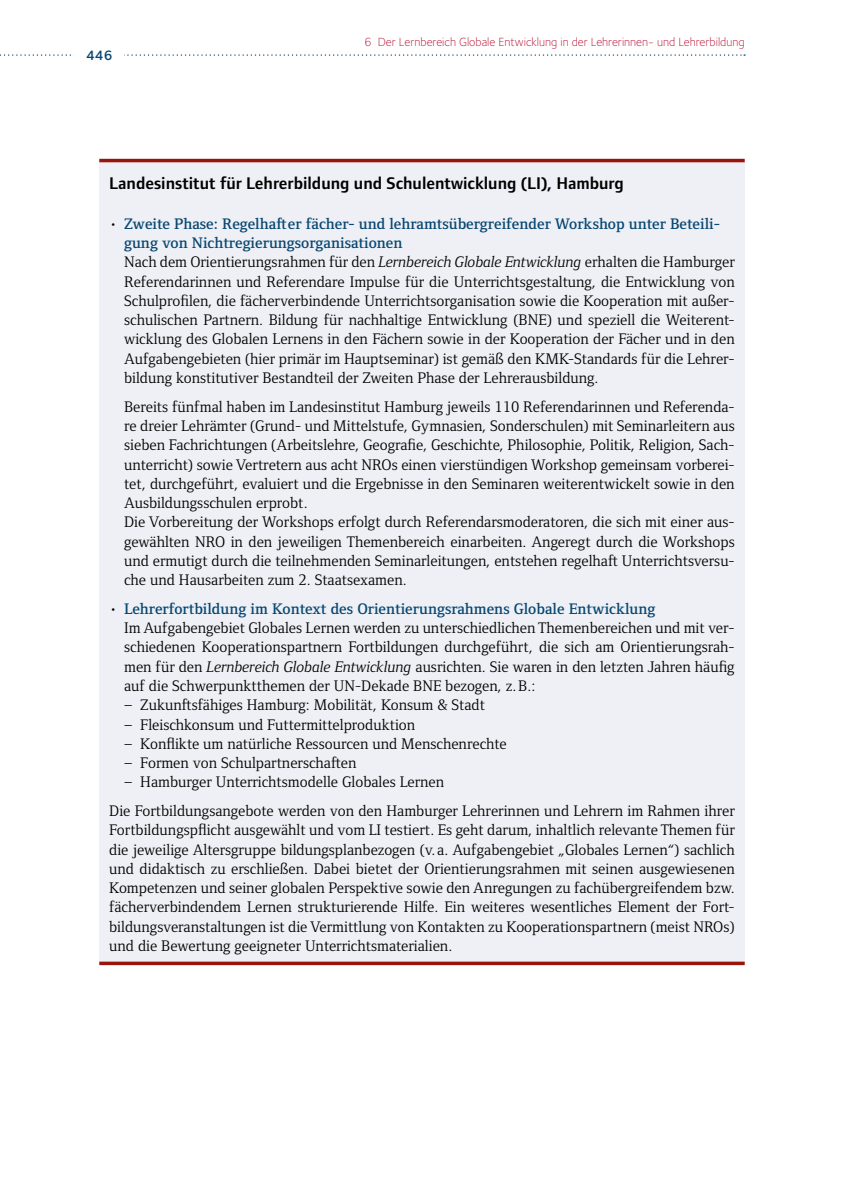
<style>
.page{position:relative;width:844px;height:1191px;background:#fff}
.page>*{position:absolute;margin:0;border:0;box-sizing:border-box;transform-origin:0 0}
._20_2_BOX{font:600 17.5px "Foundry Form Sans";color:#000}
._22_5_BOX_Flie_text_Einzug_3mm{font:15.75px/19.2px "Foundry Form Serif";color:#000;text-align:justify}
._22_6_BOX_Flie_text_Einzug_Abst_n_3mm{font:15.75px/19.2px "Foundry Form Serif";color:#000;text-align:justify}
._21_0_BOX_Flie_text{font:15.75px/19.2px "Foundry Form Serif";color:#000;text-align:justify}
.t1{font:600 15.75px/19.2px "Foundry Form Serif";color:#084771}
.t2{font:600 14px "Foundry Sterling";color:#084771}
.t3{font:300 12.25px "Foundry Sterling";color:#b8082c}
.s1{font-weight:400;color:#000}
.s2{font-style:italic}
</style>
<div class="page">
<svg style="left:0;top:54px;width:744px;height:2px"></svg>
<div style="left:74px;top:44px;width:50px;height:19px;background:#fff"></div>
<div style="left:99px;top:160px;width:645px;height:803px;background:#eef0f5"></div>
<hr style="left:99px;top:159px;width:645px;height:3px;background:#98140c">
<svg style="left:99px;top:961px;width:645px;height:4px;background:#a53630"></svg>
<p class="t2" style="left:86px;top:47px;width:28px">446</p>
<p class="t3" style="left:364px;top:35px;width:381px">6 Der Lernbereich Globale Entwicklung in der Lehrerinnen- und Lehrerbildung</p>
<h3 class="_20_2_BOX" style="left:109px;top:172px;width:516px">Landesinstitut für Lehrerbildung und Schulentwicklung (LI), Hamburg</h3>
<p class="t1" style="left:124px;top:214px;width:597px;text-indent:-15px"><span class="s1">•</span> Zweite Phase: Regelhafter fächer- und lehramtsübergreifender Workshop unter Beteili&shy;gung von Nichtregierungsorganisationen</p>
<p class="_22_6_BOX_Flie_text_Einzug_Abst_n_3mm" style="left:124px;top:252px;width:612px">Nach dem Orientierungsrahmen für den <span class="s2">Lernbereich Globale Entwicklung</span> erhalten die Hamburger Referendarinnen und Referendare Impulse für die Unterrichtsgestaltung, die Entwicklung von Schulprofilen, die fächerverbindende Unterrichtsorganisation sowie die Kooperation mit außer&shy;schulischen Partnern. Bildung für nachhaltige Entwicklung (BNE) und speziell die Weiterent&shy;wicklung des Globalen Lernens in den Fächern sowie in der Kooperation der Fächer und in den Aufgabengebieten (hier primär im Hauptseminar) ist gemäß den KMK-Standards für die Lehrer&shy;bildung konstitutiver Bestandteil der Zweiten Phase der Lehrerausbildung.</p>
<p class="_22_5_BOX_Flie_text_Einzug_3mm" style="left:124px;top:397px;width:612px">Bereits fünfmal haben im Landesinstitut Hamburg jeweils 110 Referendarinnen und Referenda&shy;re dreier Lehrämter (Grund- und Mittelstufe, Gymnasien, Sonderschulen) mit Seminarleitern aus sieben Fachrichtungen (Arbeitslehre, Geografie, Geschichte, Philosophie, Politik, Religion, Sach&shy;unterricht) sowie Vertretern aus acht NROs einen vierstündigen Workshop gemeinsam vorberei&shy;tet, durchgeführt, evaluiert und die Ergebnisse in den Seminaren weiterentwickelt sowie in den Ausbildungsschulen erprobt.</p>
<p class="_22_6_BOX_Flie_text_Einzug_Abst_n_3mm" style="left:124px;top:512px;width:612px">Die Vorbereitung der Workshops erfolgt durch Referendarsmoderatoren, die sich mit einer aus&shy;gewählten NRO in den jeweiligen Themenbereich einarbeiten. Angeregt durch die Workshops und ermutigt durch die teilnehmenden Seminarleitungen, entstehen regelhaft Unterrichtsversu&shy;che und Hausarbeiten zum 2. Staatsexamen.</p>
<p class="t1" style="left:109px;top:599px;width:547px"><span class="s1">•</span> Lehrerfortbildung im Kontext des Orientierungsrahmens Globale Entwicklung</p>
<p class="_22_5_BOX_Flie_text_Einzug_3mm" style="left:124px;top:618px;width:612px">Im Aufgabengebiet Globales Lernen werden zu unterschiedlichen Themenbereichen und mit ver&shy;schiedenen Kooperationspartnern Fortbildungen durchgeführt, die sich am Orientierungsrah&shy;men für den <span class="s2">Lernbereich Globale Entwicklung</span> ausrichten. Sie waren in den letzten Jahren häufig auf die Schwerpunktthemen der UN-Dekade BNE bezogen, z.B.:</p>
<p class="_22_5_BOX_Flie_text_Einzug_3mm" style="left:124px;top:695px;width:362px">– Zukunftsfähiges Hamburg: Mobilität, Konsum &amp; Stadt</p>
<p class="_22_5_BOX_Flie_text_Einzug_3mm" style="left:124px;top:714px;width:292px">– Fleischkonsum und Futtermittelproduktion</p>
<p class="_22_5_BOX_Flie_text_Einzug_3mm" style="left:124px;top:734px;width:384px">– Konflikte um natürliche Ressourcen und Menschenrechte</p>
<p class="_22_5_BOX_Flie_text_Einzug_3mm" style="left:124px;top:753px;width:234px">– Formen von Schulpartnerschaften</p>
<p class="_22_6_BOX_Flie_text_Einzug_Abst_n_3mm" style="left:124px;top:772px;width:321px">– Hamburger Unterrichtsmodelle Globales Lernen</p>
<p class="_21_0_BOX_Flie_text" style="left:109px;top:801px;width:627px">Die Fortbildungsangebote werden von den Hamburger Lehrerinnen und Lehrern im Rahmen ihrer Fortbildungspflicht ausgewählt und vom LI testiert. Es geht darum, inhaltlich relevante Themen für die jeweilige Altersgruppe bildungsplanbezogen (v. a. Aufgabengebiet „Globales Lernen“) sachlich und didaktisch zu erschließen. Dabei bietet der Orientierungsrahmen mit seinen ausgewiesenen Kompetenzen und seiner globalen Perspektive sowie den Anregungen zu fachübergreifendem bzw. fächerverbindendem Lernen strukturierende Hilfe. Ein weiteres wesentliches Element der Fort&shy;bildungsveranstaltungen ist die Vermittlung von Kontakten zu Kooperationspartnern (meist NROs) und die Bewertung geeigneter Unterrichtsmaterialien.</p>
</div>
